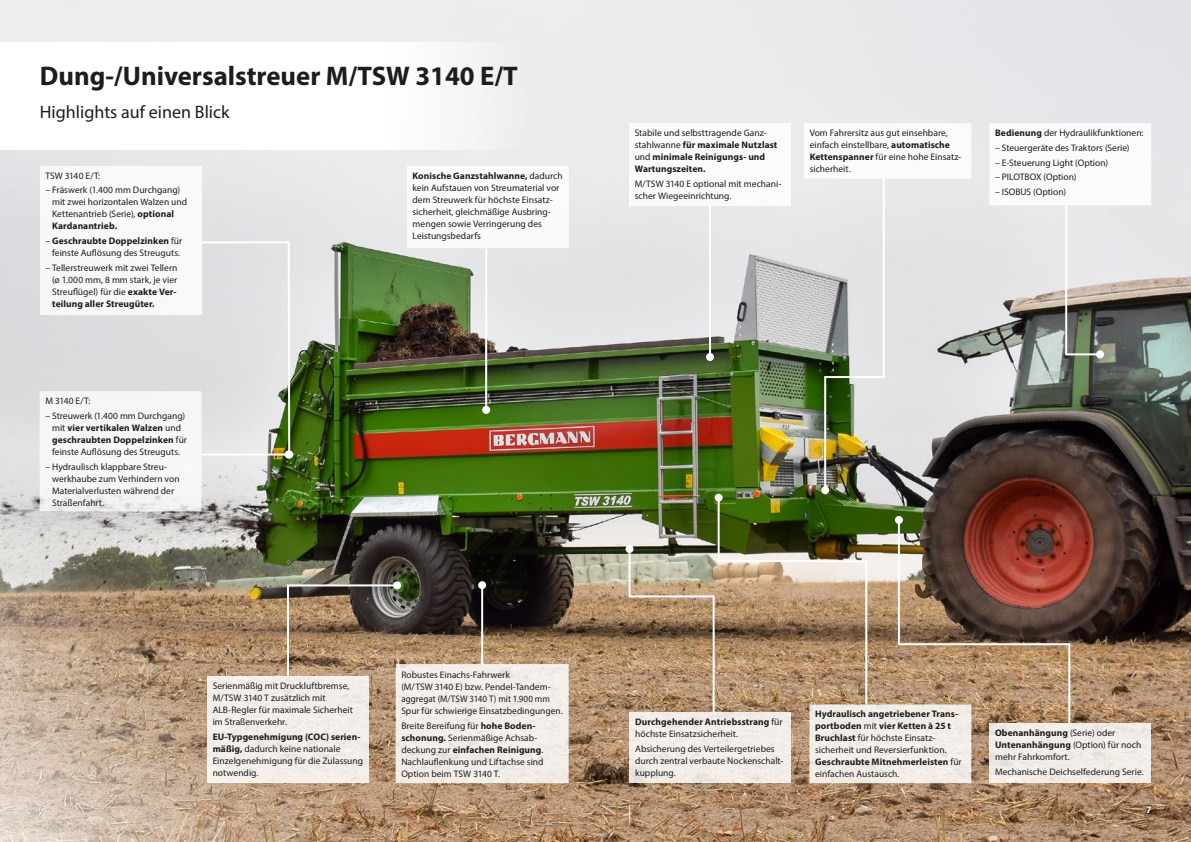
<style>
.page{position:relative;width:1191px;height:842px;background:#fff}
.page>*{position:absolute;margin:0;border:0;box-sizing:border-box;transform-origin:0 0}
.t1{font:700 27px "Myriad Pro";color:#1d1d1b}
.t2{font:18px "Myriad Pro";color:#1d1d1b}
.t3{font:700 10px "Myriad Pro";color:#fff}
.t4{font:9.5px/12px "Myriad Pro";color:#1d1d1b}
.t5{font:700 9.5px/12px "Myriad Pro";letter-spacing:.01em;color:#1d1d1b}
.s1{font-weight:700}
.s2{font-weight:400}
</style>
<div class="page">
<img style="left:0;top:0;width:1191px;height:842px">
<div style="left:0;top:43px;width:531px;height:107px;background:#fff"></div>
<div style="left:40px;top:166px;width:162px;height:149px;background:#fff"></div>
<div style="left:207px;top:677px;width:162px;height:106px;background:#f3eee9"></div>
<svg style="left:407px;top:166px;width:162px;height:82px"></svg>
<svg style="left:40px;top:240px;width:251px;height:271px"></svg>
<hr style="left:485px;top:249px;width:2px;height:161px;background:#fff">
<div style="left:482px;top:406px;width:8px;height:8px;background:#fff;border-radius:50%"></div>
<hr style="left:202px;top:453px;width:87px;height:3px;background:#fff">
<div style="left:285px;top:450px;width:8px;height:8px;background:#fff;border-radius:50%"></div>
<svg style="left:286px;top:583px;width:282px;height:200px"></svg>
<div style="left:393px;top:581px;width:8px;height:8px;background:#fff;border-radius:50%"></div>
<hr style="left:481px;top:585px;width:2px;height:79px;background:#fff">
<div style="left:478px;top:581px;width:8px;height:8px;background:#fff;border-radius:50%"></div>
<svg style="left:38px;top:806px;width:5px;height:7px"></svg>
<img style="left:627px;top:123px;width:524px;height:660px">
<div style="left:1096px;top:350px;width:8px;height:8px;background:#fff;border-radius:50%"></div>
<svg style="left:1144px;top:803px;width:10px;height:13px"></svg>
<h1 class="t1" style="left:40px;top:59px;width:480px">Dung-/Universalstreuer M/TSW 3140 E/T</h1>
<h2 class="t2" style="left:40px;top:101px;width:191px">Highlights auf einen Blick</h2>
<p class="t4" style="left:45px;top:169px;width:56px">TSW 3140 E/T:</p>
<p class="t4" style="left:52px;top:184px;width:137px;text-indent:-7px">– Fräswerk (1.400 mm Durchgang) mit zwei horizontalen Walzen und<br>Kettenantrieb (Serie), <span class="s1">optional<br>Kardanantrieb.</span></p>
<p class="t4" style="left:45px;top:235px;width:138px;text-align:center">– <span class="s1">Geschraubte Doppelzinken</span> für feinste Auflösung des Streuguts.</p>
<p class="t4" style="left:52px;top:262px;width:127px;text-align:justify;text-indent:-7px">– Tellerstreuwerk mit zwei Tellern (ø 1.000 mm, 8 mm stark, je vier Streuflügel) für die <span class="s1">exakte Ver&shy;teilung aller Streugüter.</span></p>
<p class="t4" style="left:45px;top:395px;width:46px">M 3140 E/T:</p>
<p class="t4" style="left:52px;top:409px;width:136px;text-indent:-7px">– Streuwerk (1.400 mm Durchgang) mit <span class="s1">vier vertikalen Walzen</span> und <span class="s1">geschraubten Doppelzinken</span> für feinste Auflösung des Streuguts.</p>
<p class="t4" style="left:52px;top:460px;width:129px;text-indent:-7px">– Hydraulisch klappbare Streu&shy;werkhaube zum Verhindern von<br>Materialverlusten während der<br>Straßenfahrt.</p>
<p class="t4" style="left:412px;top:169px;width:152px"><span class="s1">Konische Ganzstahlwanne,</span> dadurch kein Aufstauen von Streumaterial vor dem Streuwerk für höchste Einsatz&shy;sicherheit, gleichmäßige Ausbring&shy;mengen sowie Verringerung des<br>Leistungsbedarfs</p>
<p class="t5" style="left:634px;top:126px;width:144px"><span class="s2">Stabile und selbsttragende Ganz&shy;stahlwanne</span> für maximale Nutzlast <span class="s2">und</span> minimale Reinigungs- und<br>Wartungszeiten.</p>
<p class="t4" style="left:634px;top:177px;width:148px">M/TSW 3140 E optional mit mechani&shy;scher Wiegeeinrichtung.</p>
<p class="t4" style="left:809px;top:127px;width:153px">Vom Fahrersitz aus gut einsehbare, einfach einstellbare, <span class="s1">automatische<br>Kettenspanner</span> für eine hohe Einsatz&shy;sicherheit.</p>
<p class="t4" style="left:995px;top:127px;width:150px"><span class="s1">Bedienung</span> der Hydraulikfunktionen:</p>
<p class="t4" style="left:995px;top:141px;width:136px">– Steuergeräte des Traktors (Serie)</p>
<p class="t4" style="left:995px;top:156px;width:115px">– E-Steuerung Light (Option)</p>
<p class="t4" style="left:995px;top:171px;width:83px">– PILOTBOX (Option)</p>
<p class="t4" style="left:995px;top:186px;width:73px">– ISOBUS (Option)</p>
<p class="t4" style="left:213px;top:680px;width:142px">Serienmäßig mit Druckluftbremse,<br>M/TSW 3140 T zusätzlich mit<br>ALB-Regler für maximale Sicherheit im Straßenverkehr.</p>
<p class="t4" style="left:213px;top:731px;width:152px"><span class="s1">EU-Typgenehmigung (COC) serien&shy;mäßig,</span> dadurch keine nationale<br>Einzelgenehmigung für die Zulassung notwendig.</p>
<p class="t4" style="left:401px;top:668px;width:163px">Robustes Einachs-Fahrwerk<br>(M/TSW 3140 E) bzw. Pendel-Tandem&shy;aggregat (M/TSW 3140 T) mit 1.900 mm Spur für schwierige Einsatzbedingungen.</p>
<p class="t4" style="left:401px;top:719px;width:144px">Breite Bereifung für <span class="s1">hohe Boden&shy;schonung.</span> Serienmäßige Achsab&shy;deckung zur <span class="s1">einfachen Reinigung</span>.<br>Nachlauflenkung und Liftachse sind<br>Option beim TSW 3140 T.</p>
<p class="t4" style="left:995px;top:727px;width:148px"><span class="s1">Obenanhängung</span> (Serie) oder<br><span class="s1">Untenanhängung</span> (Option) für noch mehr Fahrkomfort.</p>
<p class="t5" style="left:815px;top:708px;width:148px">Hydraulisch angetriebener Trans&shy;portboden <span class="s2">mit</span> vier Ketten à 25 t<br>Bruchlast <span class="s2">für höchste Einsatz&shy;sicherheit und Reversierfunktion.<br></span>Geschraubte Mitnehmerleisten <span class="s2">für einfachen Austausch.</span></p>
<p class="t4" style="left:635px;top:716px;width:149px"><span class="s1">Durchgehender Antriebsstrang</span> für höchste Einsatzsicherheit.</p>
<p class="t4" style="left:635px;top:743px;width:150px">Absicherung des Verteilergetriebes durch zentral verbaute Nockenschalt&shy;kupplung.</p>
<p class="t4" style="left:995px;top:766px;width:150px">Mechanische Deichselfederung Serie.</p>
<p class="t3" style="left:38px;top:803px;width:7px">6</p>
<p class="t3" style="left:1146px;top:803px;width:7px">7</p>
</div>
